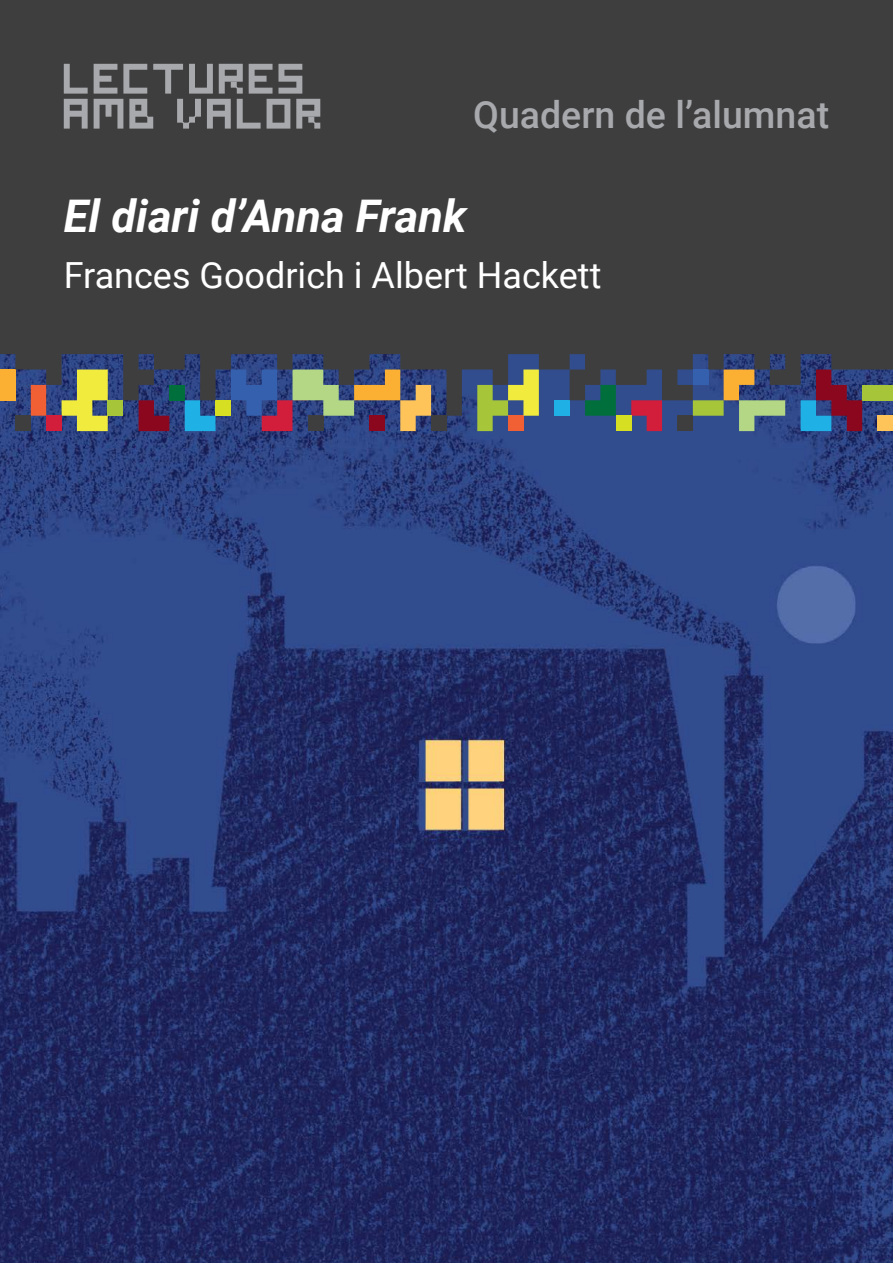
<style>
.page{position:relative;width:893px;height:1263px;background:#fff}
.page>*{position:absolute;margin:0;border:0;box-sizing:border-box;transform-origin:0 0}
.Títol_llibre{font:italic 700 45px "Roboto";color:#fff}
.Títol_Quadern{font:500 37.5px "Roboto";color:#a8a9ad}
.Títol_autor{font:36px "Roboto";color:#fff}
</style>
<div class="page">
<img style="left:0;top:416px;width:893px;height:847px">
<div style="left:677px;top:416px;width:16px;height:15px;background:#3e3e3f"></div>
<svg style="left:693px;top:416px;width:92px;height:15px"></svg>
<svg style="left:631px;top:416px;width:31px;height:15px"></svg>
<svg style="left:477px;top:416px;width:62px;height:15px"></svg>
<svg style="left:801px;top:416px;width:61px;height:15px"></svg>
<svg style="left:139px;top:416px;width:30px;height:15px"></svg>
<svg style="left:62px;top:416px;width:46px;height:15px"></svg>
<div style="left:46px;top:416px;width:16px;height:15px;background:#d21e3b"></div>
<svg style="left:185px;top:416px;width:31px;height:15px"></svg>
<div style="left:878px;top:416px;width:15px;height:15px;background:#fec459"></div>
<div style="left:616px;top:416px;width:15px;height:15px;background:#d6df21"></div>
<div style="left:431px;top:416px;width:15px;height:15px;background:#3e3e3f"></div>
<div style="left:15px;top:416px;width:16px;height:15px;background:#3e3e3f"></div>
<svg style="left:231px;top:416px;width:200px;height:15px"></svg>
<svg style="left:0;top:0;width:893px;height:416px;fill:#3e3e3f"></svg>
<svg style="left:64px;top:64px;width:24px;height:65px"></svg>
<svg style="left:94px;top:64px;width:226px;height:65px"></svg>
<p class="Títol_Quadern" style="left:473px;top:88px;width:358px">Quadern de l’alumnat</p>
<p class="Títol_llibre" style="left:64px;top:184px;width:404px">El diari d’Anna Frank</p>
<p class="Títol_autor" style="left:64px;top:250px;width:539px">Frances Goodrich i Albert Hackett</p>
</div>
